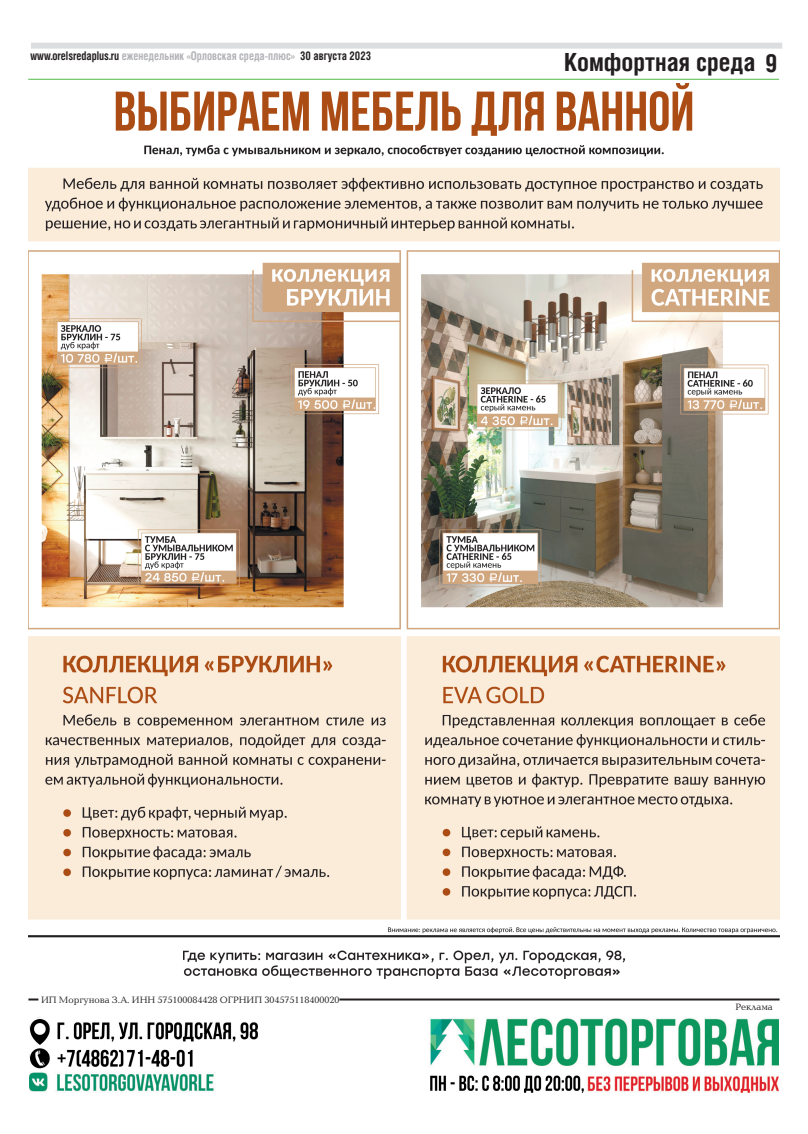
<style>
.page{position:relative;width:808px;height:1134px;background:#fff}
.page>*{position:absolute;margin:0;border:0;box-sizing:border-box;transform-origin:0 0}
.t1{font:25px "Helios Cond Bold 8";color:#231f20}
.t2{font:12px "Helios Cond Bold 8";color:#231f20;scale:.9 1}
.t3{font:9.5px "Baltica C8";color:#231f20}
.s1{color:#b2b3b7}
</style>
<div class="page">
<div style="left:31px;top:43px;width:751px;height:6px;background:#dcdddf"></div>
<hr style="left:28px;top:79px;width:751px;height:1px;background:#51b948">
<img style="left:30px;top:1018px;width:748px;height:75px">
<img style="left:30px;top:1019px;width:229px;height:49px">
<img style="left:426px;top:1072px;width:158px;height:20px">
<hr style="left:28px;top:998px;width:751px;height:2px;background:#231f20">
<div style="left:38px;top:995px;width:301px;height:10px;background:#fff"></div>
<img style="left:28px;top:84px;width:751px;height:895px">
<p class="t2" style="left:31px;top:49px;width:380px">www.orelsredaplus.ru <span class="s1">еженедельник «Орловская среда-плюс»</span> 30 августа 2023</p>
<h1 class="t1" style="left:564px;top:47px;width:215px">Комфортная среда 9</h1>
<p class="t3" style="left:41px;top:995px;width:300px">ИП Моргунова З.А. ИНН 575100084428 ОГРНИП 304575118400020</p>
<p class="t3" style="left:735px;top:1001px;width:39px">Реклама</p>
</div>
